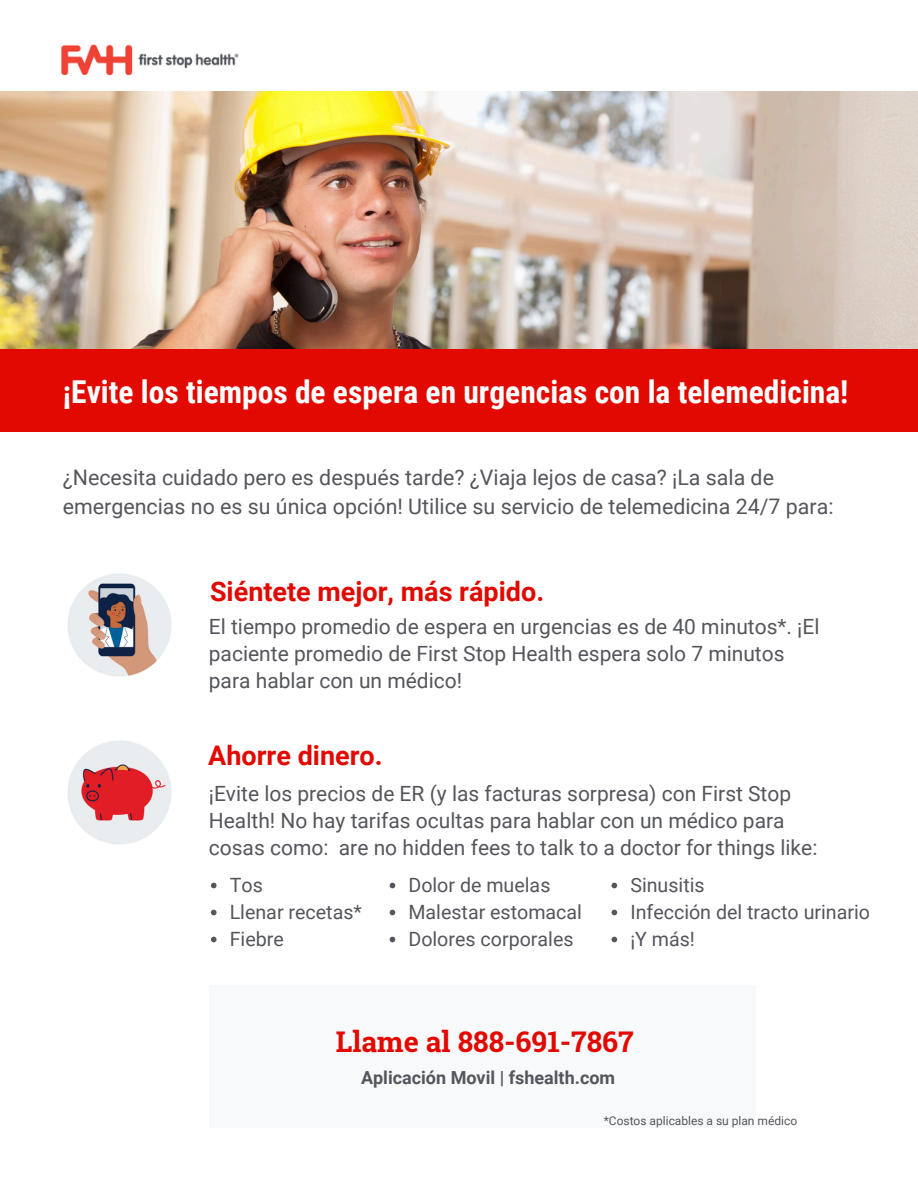
<style>
.page{position:relative;width:918px;height:1188px;background:#fff}
.page>*{position:absolute;margin:0;border:0;box-sizing:border-box;transform-origin:0 0}
.t1{font:700 31.5px "Roboto Condensed";color:#fff}
.t2{font:700 28.5px "Roboto Slab";color:#e10900}
.t3{font:700 27px "Roboto";color:#e10900}
.t4{font:21.45px/29.2px "Roboto";color:#54565c}
.t5{font:21px/27px "Roboto";color:#54565c}
.t6{font:19.65px "Roboto";color:#54565c}
.t7{font:700 18px "Roboto";color:#54565c}
.t8{font:12px "Roboto";color:#54565c}
</style>
<div class="page">
<img style="left:0;top:92px;width:918px;height:258px">
<img style="left:60px;top:44px;width:179px;height:32px">
<div style="left:0;top:350px;width:918px;height:82px;background:#e10900"></div>
<img style="left:68px;top:573px;width:103px;height:104px">
<img style="left:68px;top:741px;width:103px;height:103px">
<svg style="left:211px;top:883px;width:6px;height:5px"></svg>
<svg style="left:211px;top:910px;width:6px;height:5px"></svg>
<svg style="left:211px;top:937px;width:6px;height:5px"></svg>
<svg style="left:390px;top:883px;width:5px;height:5px"></svg>
<svg style="left:390px;top:910px;width:5px;height:5px"></svg>
<svg style="left:390px;top:937px;width:5px;height:5px"></svg>
<svg style="left:612px;top:883px;width:5px;height:5px"></svg>
<svg style="left:612px;top:910px;width:5px;height:5px"></svg>
<svg style="left:612px;top:937px;width:5px;height:5px"></svg>
<div style="left:210px;top:986px;width:546px;height:142px;background:#f7f9fb"></div>
<h1 class="t1" style="left:63px;top:374px;width:787px">¡Evite los tiempos de espera en urgencias con la telemedicina!</h1>
<h3 class="t4" style="left:63px;top:463px;width:772px">¿Necesita cuidado pero es después tarde? ¿Viaja lejos de casa? ¡La sala de emergencias no es su única opción! Utilice su servicio de telemedicina 24/7 para:</h3>
<h2 class="t3" style="left:210px;top:576px;width:336px">Siéntete mejor, más rápido.</h2>
<p class="t5" style="left:209px;top:613px;width:612px">El tiempo promedio de espera en urgencias es de 40 minutos*. ¡El paciente promedio de First Stop Health espera solo 7 minutos para hablar con un médico!</p>
<h2 class="t3" style="left:208px;top:740px;width:176px">Ahorre dinero.</h2>
<p class="t5" style="left:209px;top:781px;width:610px">¡Evite los precios de ER (y las facturas sorpresa) con First Stop<br>Health! No hay tarifas ocultas para hablar con un médico para cosas como: are no hidden fees to talk to a doctor for things like:</p>
<h3 class="t6" style="left:230px;top:873px;width:35px">Tos</h3>
<p class="t6" style="left:230px;top:900px;width:134px">Llenar recetas*</p>
<p class="t6" style="left:230px;top:927px;width:56px">Fiebre</p>
<p class="t6" style="left:408px;top:873px;width:144px">Dolor de muelas</p>
<p class="t6" style="left:408px;top:900px;width:175px">Malestar estomacal</p>
<p class="t6" style="left:408px;top:927px;width:167px">Dolores corporales</p>
<p class="t6" style="left:630px;top:873px;width:76px">Sinusitis</p>
<p class="t6" style="left:630px;top:900px;width:241px">Infección del tracto urinario</p>
<p class="t6" style="left:630px;top:927px;width:66px">¡Y más!</p>
<p class="t2" style="left:336px;top:1022px;width:299px">Llame al 888-691-7867</p>
<p class="t7" style="left:361px;top:1068px;width:256px">Aplicación Movil | fshealth.com</p>
<h4 class="t8" style="left:604px;top:1114px;width:195px">*Costos aplicables a su plan médico</h4>
</div>
